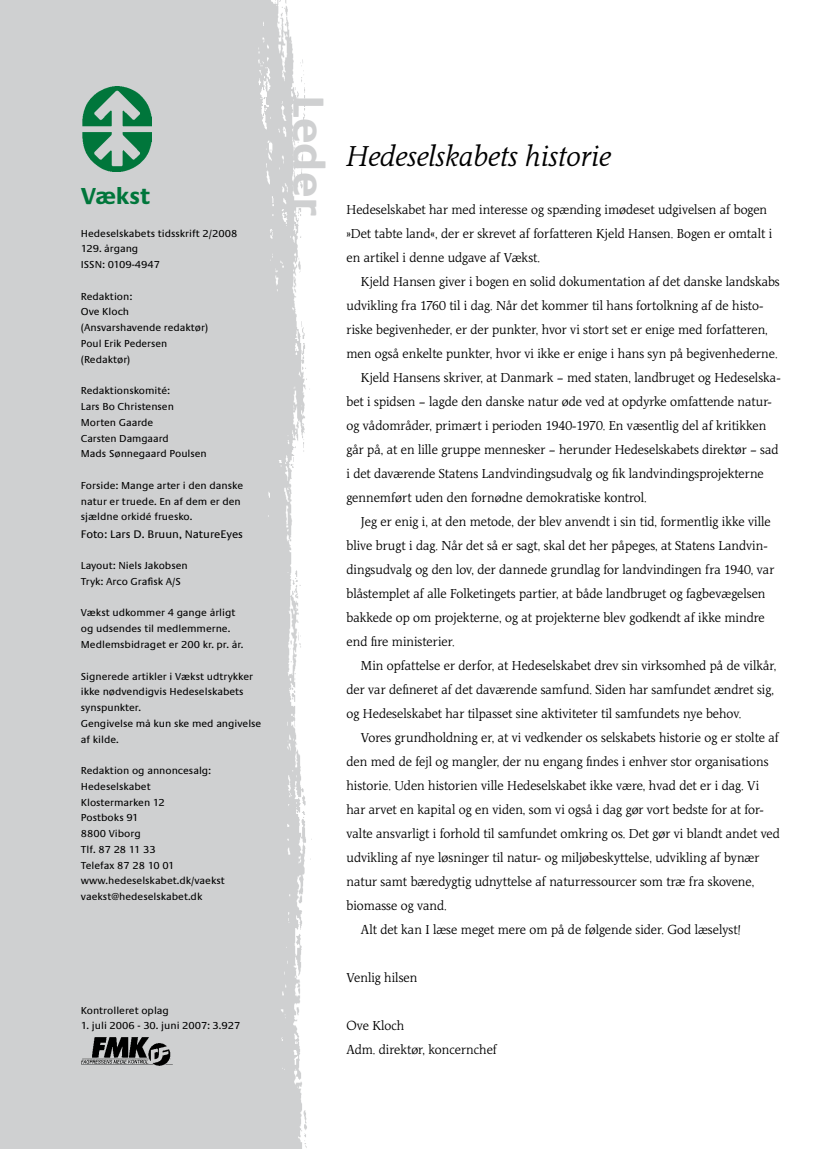
<style>
.page{position:relative;width:830px;height:1149px;background:#fff}
.page>*{position:absolute;margin:0;border:0;box-sizing:border-box;transform-origin:0 0}
.t1{font:700 45px "Praxis EF";color:#cfd0d1}
.t2{font:italic 30px "Jante Antiqua";color:#000}
.t3{font:700 24px "Praxis EF";color:#00763b}
.t4{font:13.5px/24px "Jante Antiqua";color:#000}
.t5{font:11.4px "Praxis EF";color:#000}
.t6{font:10.5px/15.8px "Praxis EF";color:#000}
</style>
<div class="page">
<div style="left:0;top:0;width:222px;height:1148px;background:#cfd0d1"></div>
<img style="left:118px;top:0;width:193px;height:1148px">
<img style="left:83px;top:87px;width:69px;height:85px">
<img style="left:81px;top:1036px;width:93px;height:29px">
<h3 class="t3" style="left:81px;top:182px;width:71px">Vækst</h3>
<p class="t6" style="left:81px;top:225px;width:158px">Hedeselskabets tidsskrift 2/2008<br>129. årgang<br>ISSN: 0109-4947</p>
<p class="t6" style="left:81px;top:288px;width:129px">Redaktion:<br>Ove Kloch (Ansvarshavende redaktør)<br>Poul Erik Pedersen (Redaktør)</p>
<p class="t6" style="left:81px;top:383px;width:127px">Redaktionskomité:<br>Lars Bo Christensen<br>Morten Gaarde<br>Carsten Damgaard<br>Mads Sønnegaard Poulsen</p>
<p class="t6" style="left:81px;top:477px;width:164px">Forside: Mange arter i den danske natur er truede. En af dem er den sjældne orkidé fruesko.</p>
<p class="t5" style="left:81px;top:527px;width:163px">Foto: Lars D. Bruun, NatureEyes</p>
<p class="t6" style="left:81px;top:558px;width:108px">Layout: Niels Jakobsen<br>Tryk: Arco Grafisk A/S</p>
<p class="t6" style="left:81px;top:605px;width:164px">Vækst udkommer 4 gange årligt og udsendes til medlemmerne.<br>Medlemsbidraget er 200 kr. pr. år.</p>
<p class="t6" style="left:81px;top:668px;width:182px">Signerede artikler i Vækst udtrykker ikke nødvendigvis Hedeselskabets synspunkter.<br>Gengivelse må kun ske med angivelse af kilde.</p>
<p class="t6" style="left:81px;top:762px;width:145px">Redaktion og annoncesalg:<br>Hedeselskabet<br>Klostermarken 12<br>Postboks 91<br>8800 Viborg<br>Tlf. 87 28 11 33<br>Telefax 87 28 10 01 www.hedeselskabet.dk/vaekst vaekst@hedeselskabet.dk</p>
<p class="t6" style="left:81px;top:1002px;width:90px">Kontrolleret oplag</p>
<p class="t6" style="left:81px;top:1017px;width:161px">1. juli 2006 - 30. juni 2007: 3.927</p>
<h1 class="t1" style="left:333px;top:94px;width:123px;rotate:90deg">Leder</h1>
<h2 class="t2" style="left:346px;top:138px;width:266px">Hedeselskabets historie</h2>
<p class="t4" style="left:346px;top:197px;width:427px">Hedeselskabet har med interesse og spænding imødeset udgivelsen af bogen »Det tabte land«, der er skrevet af forfatteren Kjeld Hansen. Bogen er omtalt i en artikel i denne udgave af Vækst.</p>
<p class="t4" style="left:361px;top:269px;width:420px">Kjeld Hansen giver i bogen en solid dokumentation af det danske landskabs</p>
<p class="t4" style="left:346px;top:293px;width:418px">udvikling fra 1760 til i dag. Når det kommer til hans fortolkning af de histo-</p>
<p class="t4" style="left:346px;top:317px;width:422px">riske begivenheder, er der punkter, hvor vi stort set er enige med forfatteren,</p>
<p class="t4" style="left:346px;top:341px;width:432px">men også enkelte punkter, hvor vi ikke er enige i hans syn på begivenhederne.</p>
<p class="t4" style="left:361px;top:365px;width:421px">Kjeld Hansens skriver, at Danmark – med staten, landbruget og Hedeselska-</p>
<p class="t4" style="left:346px;top:389px;width:426px">bet i spidsen – lagde den danske natur øde ved at opdyrke omfattende natur-</p>
<p class="t4" style="left:346px;top:413px;width:421px">og vådområder, primært i perioden 1940-1970. En væsentlig del af kritikken</p>
<p class="t4" style="left:346px;top:437px;width:433px">går på, at en lille gruppe mennesker – herunder Hedeselskabets direktør – sad</p>
<p class="t4" style="left:346px;top:461px;width:418px">i det daværende Statens Landvindingsudvalg og fik landvindingsprojekterne</p>
<p class="t4" style="left:346px;top:485px;width:301px">gennemført uden den fornødne demokratiske kontrol.</p>
<p class="t4" style="left:361px;top:509px;width:411px">Jeg er enig i, at den metode, der blev anvendt i sin tid, formentlig ikke ville</p>
<p class="t4" style="left:346px;top:533px;width:422px">blive brugt i dag. Når det så er sagt, skal det her påpeges, at Statens Landvin-</p>
<p class="t4" style="left:346px;top:557px;width:429px">dingsudvalg og den lov, der dannede grundlag for landvindingen fra 1940, var</p>
<p class="t4" style="left:346px;top:581px;width:420px">blåstemplet af alle Folketingets partier, at både landbruget og fagbevægelsen</p>
<p class="t4" style="left:346px;top:605px;width:419px">bakkede op om projekterne, og at projekterne blev godkendt af ikke mindre</p>
<p class="t4" style="left:346px;top:629px;width:109px">end fire ministerier.</p>
<p class="t4" style="left:361px;top:653px;width:416px">Min opfattelse er derfor, at Hedeselskabet drev sin virksomhed på de vilkår,</p>
<p class="t4" style="left:346px;top:677px;width:429px">der var defineret af det daværende samfund. Siden har samfundet ændret sig,</p>
<p class="t4" style="left:346px;top:701px;width:396px">og Hedeselskabet har tilpasset sine aktiviteter til samfundets nye behov.</p>
<p class="t4" style="left:361px;top:725px;width:419px">Vores grundholdning er, at vi vedkender os selskabets historie og er stolte af</p>
<p class="t4" style="left:346px;top:749px;width:423px">den med de fejl og mangler, der nu engang findes i enhver stor organisations</p>
<p class="t4" style="left:346px;top:773px;width:414px">historie. Uden historien ville Hedeselskabet ikke være, hvad det er i dag. Vi</p>
<p class="t4" style="left:346px;top:797px;width:418px">har arvet en kapital og en viden, som vi også i dag gør vort bedste for at for-</p>
<p class="t4" style="left:346px;top:821px;width:434px">valte ansvarligt i forhold til samfundet omkring os. Det gør vi blandt andet ved</p>
<p class="t4" style="left:346px;top:845px;width:414px">udvikling af nye løsninger til natur- og miljøbeskyttelse, udvikling af bynær</p>
<p class="t4" style="left:346px;top:869px;width:409px">natur samt bæredygtig udnyttelse af naturressourcer som træ fra skovene,</p>
<p class="t4" style="left:346px;top:893px;width:102px">biomasse og vand.</p>
<p class="t4" style="left:361px;top:917px;width:381px">Alt det kan I læse meget mere om på de følgende sider. God læselyst!</p>
<p class="t4" style="left:346px;top:965px;width:72px">Venlig hilsen</p>
<p class="t4" style="left:346px;top:1013px;width:152px">Ove Kloch<br>Adm. direktør, koncernchef</p>
</div>
